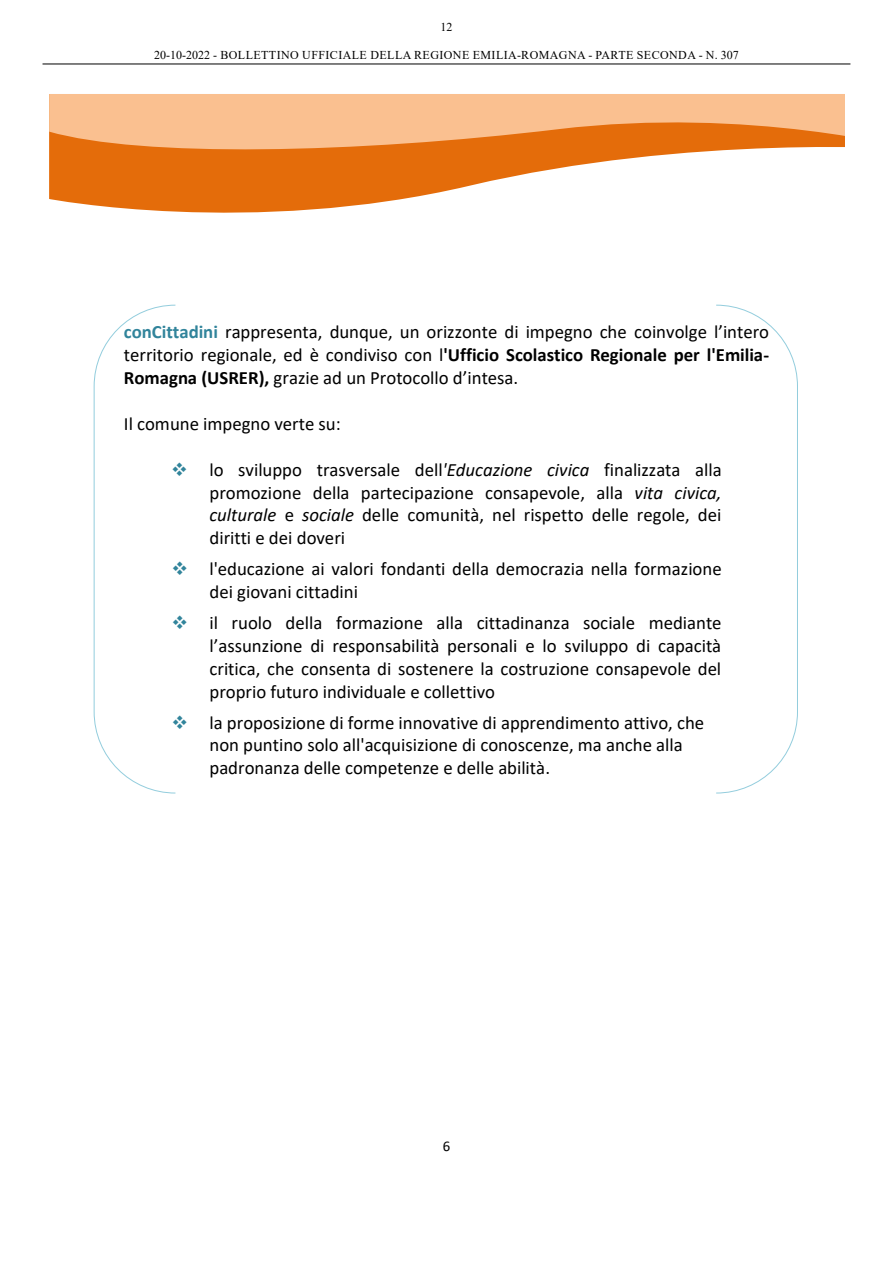
<style>
.page{position:relative;width:893px;height:1263px;background:#fff}
.page>*{position:absolute;margin:0;border:0;box-sizing:border-box;transform-origin:0 0}
.t1{font:18.75px/22.8px "Calibri";color:#000;text-align:justify}
.t2{font:14.85px "Calibri";color:#000}
.t3{font:12px "Times New Roman";letter-spacing:.035em;color:#000}
.s1{font-weight:700;color:#31849b}
.s2{font-weight:700}
.s3{color:#31849b}
.s4{font-style:italic}
</style>
<div class="page">
<hr style="left:43px;top:64px;width:807px;height:1px;background:#000">
<svg style="left:49px;top:158px;width:584px;height:55px;fill:#e46c0a"></svg>
<svg style="left:49px;top:94px;width:796px;height:64px;background:#f3a86b"></svg>
<svg style="left:93px;top:304px;width:705px;height:490px"></svg>
<p class="t3" style="left:440px;top:19px;width:13px">12</p>
<p class="t3" style="left:154px;top:47px;width:492px">20-10-2022 - BOLLETTINO UFFICIALE DELLA REGIONE EMILIA-ROMAGNA - PARTE SECONDA</p>
<p class="t3" style="left:699px;top:47px;width:42px">- N. 307</p>
<p class="t1" style="left:124px;top:320px;width:647px"><span class="s1">conCittadini</span> rappresenta, dunque, un orizzonte di impegno che coinvolge l’intero territorio regionale, ed è condiviso con l<span class="s2">'Ufficio Scolastico Regionale per l'Emilia-Romagna (USRER),</span> grazie ad un Protocollo d’intesa.</p>
<p class="t1" style="left:124px;top:412px;width:218px">Il comune impegno verte su:</p>
<p class="t1" style="left:209px;top:458px;width:514px;text-indent:-38px"><span class="s3">❖</span> lo sviluppo trasversale dell<span class="s4">'Educazione civica</span> finalizzata alla promozione della partecipazione consapevole, alla <span class="s4">vita civica, culturale</span> e <span class="s4">sociale</span> delle comunità, nel rispetto delle regole, dei diritti e dei doveri</p>
<p class="t1" style="left:209px;top:557px;width:514px;text-indent:-38px"><span class="s3">❖</span> l'educazione ai valori fondanti della democrazia nella formazione dei giovani cittadini</p>
<p class="t1" style="left:209px;top:611px;width:514px;text-indent:-38px"><span class="s3">❖</span> il ruolo della formazione alla cittadinanza sociale mediante l’assunzione di responsabilità personali e lo sviluppo di capacità critica, che consenta di sostenere la costruzione consapevole del proprio futuro individuale e collettivo</p>
<p class="t1" style="left:209px;top:710px;width:496px;text-align:left;text-indent:-38px"><span class="s3">❖</span> la proposizione di forme innovative di apprendimento attivo, che non puntino solo all'acquisizione di conoscenze, ma anche alla padronanza delle competenze e delle abilità.</p>
<p class="t2" style="left:443px;top:1136px;width:9px">6</p>
</div>
